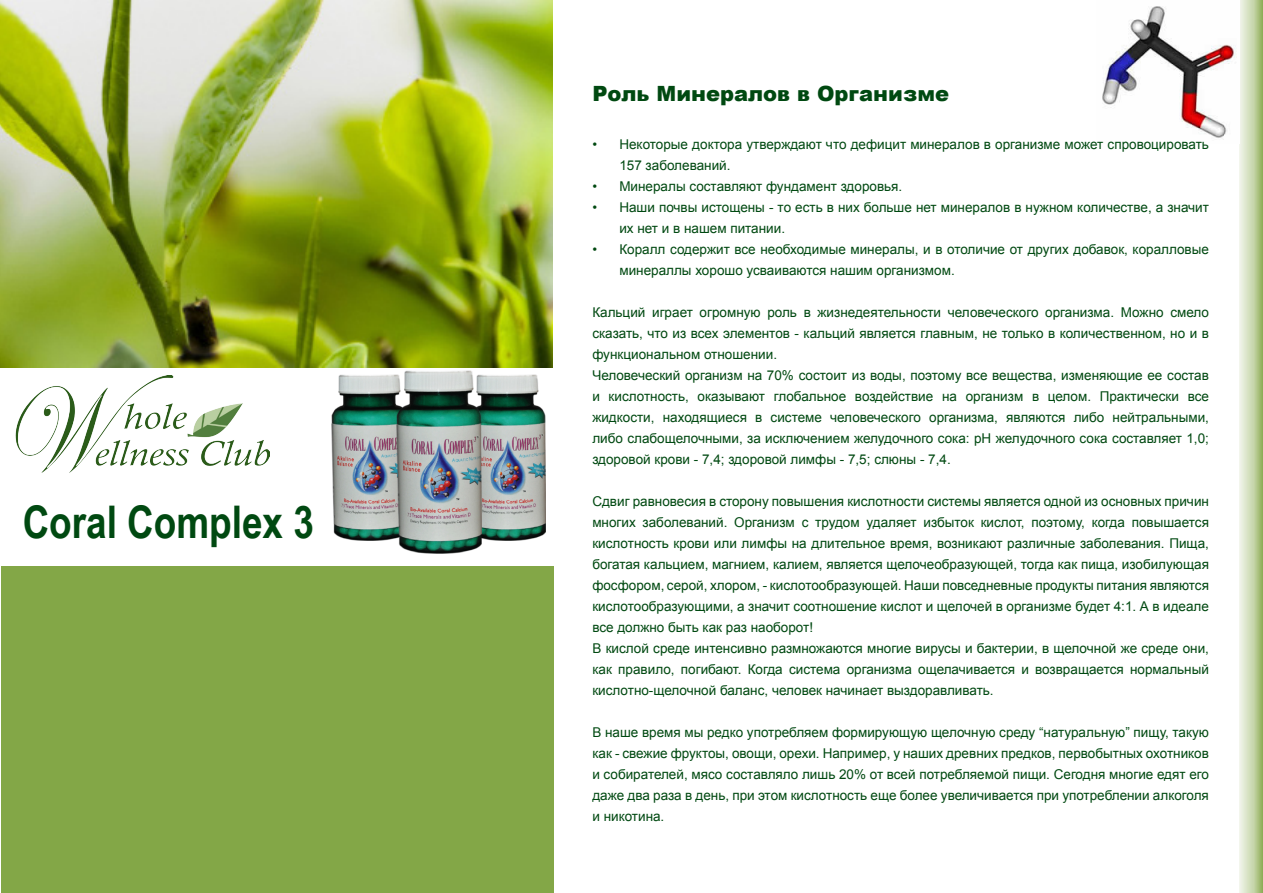
<style>
.page{position:relative;width:1263px;height:893px;background:#fff}
.page>*{position:absolute;margin:0;border:0;box-sizing:border-box;transform-origin:0 0}
.t1{font:700 45px "Arial Narrow";color:#004911}
.t2{font:900 21px "Arial";color:#004911}
.t3{font:13.5px/21px "Arial";color:#004911;text-align:justify}
</style>
<div class="page">
<img style="left:0;top:0;width:552px;height:367px">
<div style="left:1px;top:566px;width:553px;height:327px;background:#83a747"></div>
<img style="left:1239px;top:0;width:24px;height:893px">
<img style="left:15px;top:375px;width:254px;height:98px">
<img style="left:1102px;top:6px;width:135px;height:132px">
<img style="left:331px;top:375px;width:66px;height:165px">
<img style="left:481px;top:375px;width:64px;height:165px">
<img style="left:397px;top:370px;width:84px;height:184px">
<p class="t1" style="left:23px;top:488px;width:293px">Coral Complex 3</p>
<p class="t2" style="left:592px;top:78px;width:358px">Роль Минералов в Организме</p>
<p class="t3" style="left:619px;top:134px;width:591px;text-indent:-27px">• Некоторые доктора утверждают что дефицит минералов в организме может спровоцировать<br>157 заболеваний.</p>
<p class="t3" style="left:592px;top:176px;width:311px">• Минералы составляют фундамент здоровья.</p>
<p class="t3" style="left:619px;top:197px;width:591px;text-indent:-27px">• Наши почвы истощены - то есть в них больше нет минералов в нужном количестве, а значит их нет и в нашем питании.</p>
<p class="t3" style="left:619px;top:239px;width:591px;text-indent:-27px">• Коралл содержит все необходимые минералы, и в отоличие от других добавок, коралловые минераллы хорошо усваиваются нашим организмом.</p>
<p class="t3" style="left:592px;top:302px;width:618px">Кальций играет огромную роль в жизнедеятельности человеческого организма. Можно смело сказать, что из всех элементов - кальций является главным, не только в количественном, но и в функциональном отношении.</p>
<p class="t3" style="left:592px;top:365px;width:618px">Человеческий организм на 70% состоит из воды, поэтому все вещества, изменяющие ее состав и кислотность, оказывают глобальное воздействие на организм в целом. Практически все жидкости, находящиеся в системе человеческого организма, являются либо нейтральными, либо слабощелочными, за исключением желудочного сока: рН желудочного сока составляет 1,0; здоровой крови - 7,4; здоровой лимфы - 7,5; слюны - 7,4.</p>
<p class="t3" style="left:592px;top:491px;width:618px">Сдвиг равновесия в сторону повышения кислотности системы является одной из основных причин многих заболеваний. Организм с трудом удаляет избыток кислот, поэтому, когда повышается кислотность крови или лимфы на длительное время, возникают различные заболевания. Пища, богатая кальцием, магнием, калием, является щелочеобразующей, тогда как пища, изобилующая фосфором, серой, хлором, - кислотообразующей. Наши повседневные продукты питания являются кислотообразующими, а значит соотношение кислот и щелочей в организме будет 4:1. А в идеале все должно быть как раз наоборот!</p>
<p class="t3" style="left:592px;top:638px;width:618px">В кислой среде интенсивно размножаются многие вирусы и бактерии, в щелочной же среде они, как правило, погибают. Когда система организма ощелачивается и возвращается нормальный кислотно-щелочной баланс, человек начинает выздоравливать.</p>
<p class="t3" style="left:592px;top:722px;width:618px">В наше время мы редко употребляем формирующую щелочную среду “натуральную” пищу, такую как - свежие фруктоы, овощи, орехи. Например, у наших древних предков, первобытных охотников и собирателей, мясо составляло лишь 20% от всей потребляемой пищи. Сегодня многие едят его даже два раза в день, при этом кислотность еще более увеличивается при употреблении алкоголя и никотина.</p>
</div>
